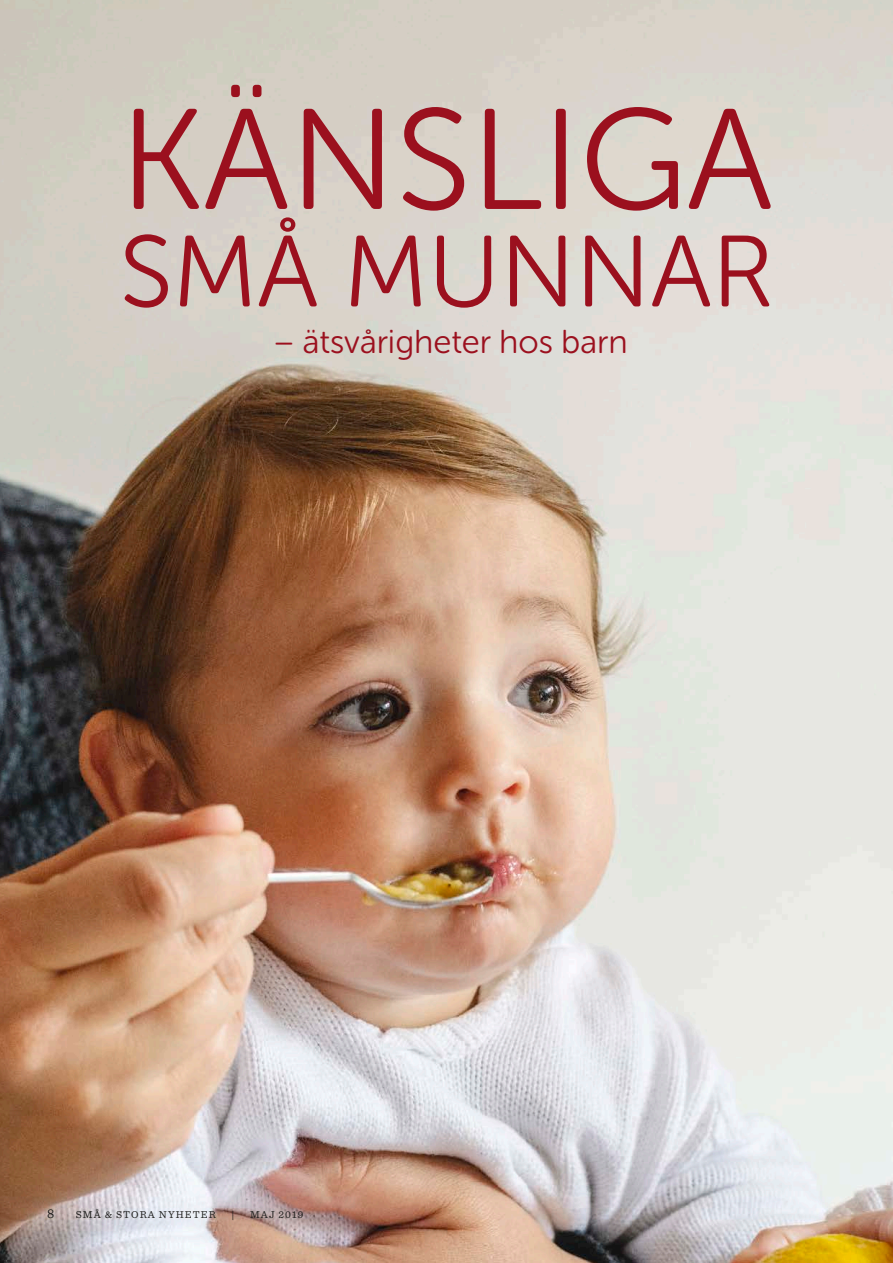
<style>
.page{position:relative;width:893px;height:1263px;background:#fff}
.page>*{position:absolute;margin:0;border:0;box-sizing:border-box;transform-origin:0 0}
.t1{font:142.5px "Museo Sans Rounded 300";color:#9b101e}
.t2{font:100.8px "Museo Sans Rounded 300";color:#9b101e}
.t3{font:33px "Museo Sans Rounded 300";color:#9b101e}
.t4{font:13.5px "Sentinel";color:#1d1d1b}
.t5{font:10.5px "Sentinel";letter-spacing:.1em;color:#1d1d1b}
</style>
<div class="page">
<img style="left:0;top:0;width:893px;height:1263px">
<h1 class="t1" style="left:120px;top:83px;width:655px">KÄNSLIGA</h1>
<h2 class="t2" style="left:120px;top:217px;width:655px">SMÅ MUNNAR</h2>
<h3 class="t3" style="left:274px;top:324px;width:356px">– ätsvårigheter hos barn</h3>
<p class="t4" style="left:47px;top:1203px;width:9px">8</p>
<p class="t5" style="left:76px;top:1206px;width:142px">SMÅ &amp; STORA NYHETER</p>
<p class="t5" style="left:232px;top:1206px;width:4px">|</p>
<p class="t5" style="left:250px;top:1206px;width:55px">MAJ 2019</p>
</div>
